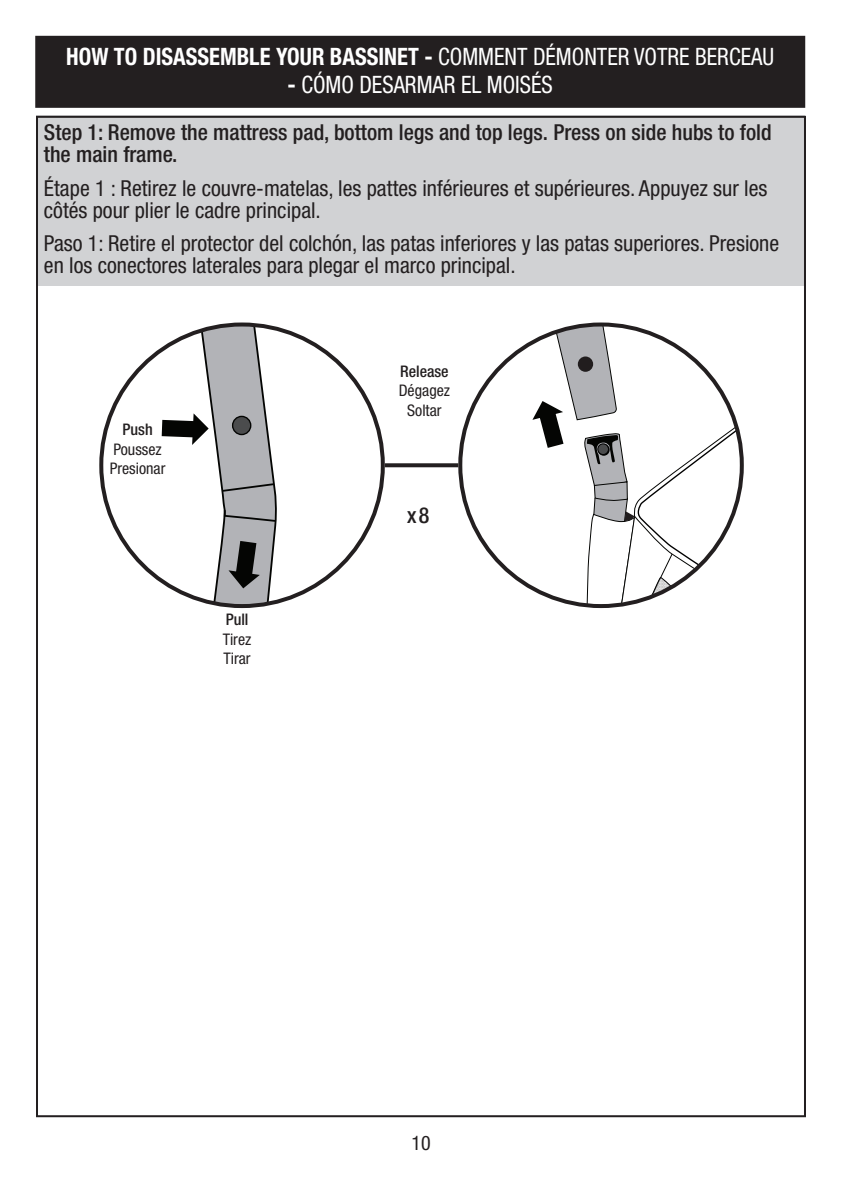
<style>
.page{position:relative;width:842px;height:1191px;background:#fff}
.page>*{position:absolute;margin:0;border:0;box-sizing:border-box;transform-origin:0 0}
.t1{font:700 condensed 24px "Helvetica Neue";color:#fff;scale:.94 1}
.t2{font:condensed 24px "Helvetica Neue";color:#fff;scale:.94 1}
.t3{font:condensed 22px/22px "Helvetica Neue";color:#231f20}
.t4{font:500 condensed 22px/22px "Helvetica Neue";color:#231f20}
.t5{font:condensed 20px "Helvetica Neue";color:#231f20}
.t6{font:condensed 16px "Helvetica Neue";color:#231f20}
.t7{font:500 condensed 16px "Helvetica Neue";color:#231f20}
.s1{font-weight:400}
.s2{font-weight:700}
</style>
<div class="page">
<div style="left:37px;top:116px;width:768px;height:170px;background:#d1d2d4"></div>
<div style="left:36px;top:37px;width:768px;height:70px;background:#231f20"></div>
<div style="left:35px;top:36px;width:770px;height:72px;border:2px solid #231f20"></div>
<svg style="left:102px;top:327px;width:281px;height:277px"></svg>
<svg style="left:162px;top:327px;width:115px;height:279px"></svg>
<svg style="left:461px;top:340px;width:71px;height:250px"></svg>
<svg style="left:532px;top:327px;width:210px;height:279px"></svg>
<svg style="left:385px;top:463px;width:73px;height:4px"></svg>
<p class="t1" style="left:66px;top:42px;width:754px">HOW TO DISASSEMBLE YOUR BASSINET - <span class="s1">COMMENT DÉMONTER VOTRE BERCEAU</span></p>
<p class="t2" style="left:288px;top:71px;width:284px"><span class="s2">-</span> CÓMO DESARMAR EL MOISÉS</p>
<p class="t4" style="left:44px;top:121px;width:729px">Step 1: Remove the mattress pad, bottom legs and top legs. Press on side hubs to fold the main frame.</p>
<p class="t3" style="left:44px;top:177px;width:725px">Étape 1 : Retirez le couvre-matelas, les pattes inférieures et supérieures. Appuyez sur les côtés pour plier le cadre principal.</p>
<p class="t3" style="left:44px;top:232px;width:737px">Paso 1: Retire el protector del colchón, las patas inferiores y las patas superiores. Presione en los conectores laterales para plegar el marco principal.</p>
<p class="t7" style="left:122px;top:420px;width:32px">Push</p>
<p class="t6" style="left:113px;top:440px;width:50px">Poussez</p>
<p class="t6" style="left:110px;top:459px;width:57px">Presionar</p>
<p class="t7" style="left:226px;top:610px;width:24px">Pull</p>
<p class="t6" style="left:223px;top:630px;width:30px">Tirez</p>
<p class="t6" style="left:224px;top:649px;width:28px">Tirar</p>
<p class="t7" style="left:400px;top:361px;width:50px">Release</p>
<p class="t6" style="left:399px;top:381px;width:53px">Dégagez</p>
<p class="t6" style="left:407px;top:401px;width:36px">Soltar</p>
<p class="t4" style="left:407px;top:504px;width:24px">x8</p>
<p class="t5" style="left:411px;top:1131px;width:21px">10</p>
</div>
